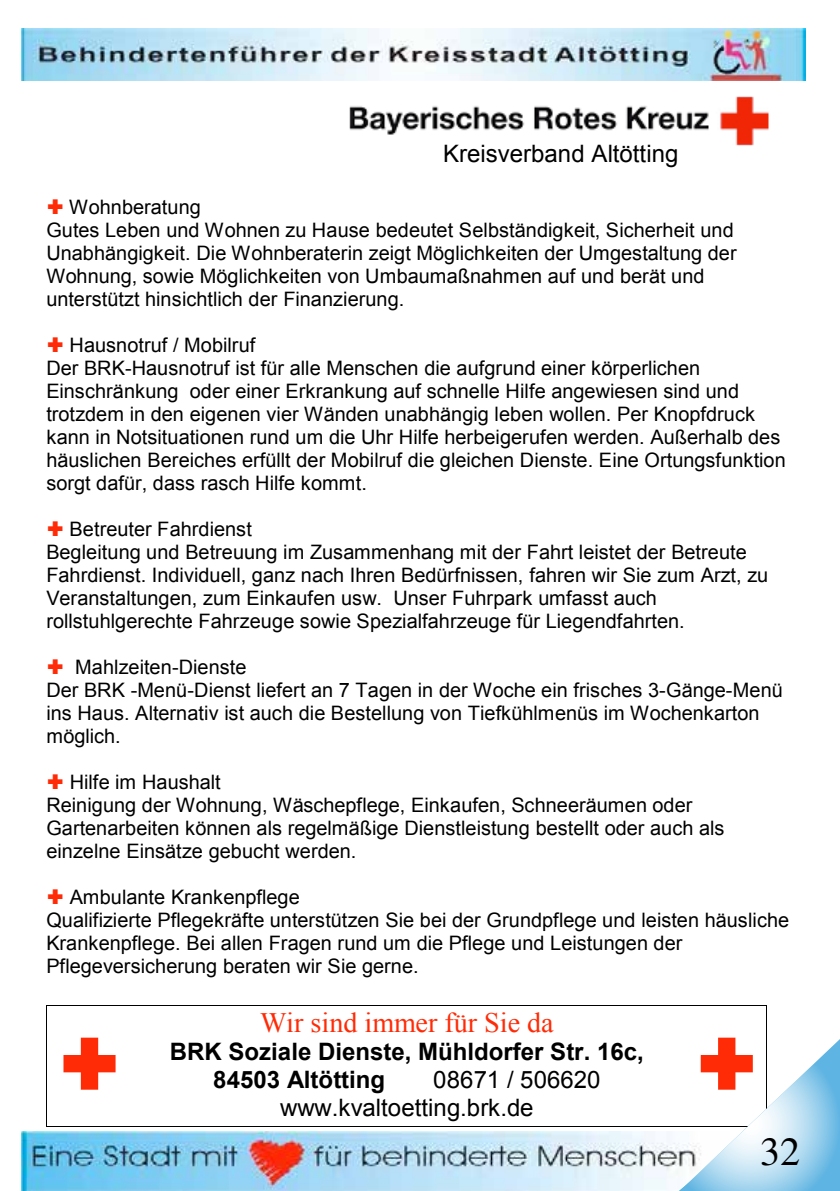
<style>
.page{position:relative;width:840px;height:1191px;background:#fff}
.page>*{position:absolute;margin:0;border:0;box-sizing:border-box;transform-origin:0 0}
.t1{font:40px "Times";color:#000}
.t2{font:28px "Times New Roman";color:#ff2b06}
.t3{font:24px/27.6px "Arial";letter-spacing:.005em;color:#000}
.t4{font:700 24px/27.6px "Arial";color:#000}
.t5{font:20px/23px "Arial";color:#000}
</style>
<div class="page">
<img style="left:21px;top:28px;width:783px;height:53px">
<img style="left:21px;top:1132px;width:640px;height:58px">
<img style="left:349px;top:96px;width:419px;height:50px">
<hr style="left:47px;top:1005px;width:82px;height:1px;background:#000">
<hr style="left:130px;top:1005px;width:553px;height:1px;background:#000">
<hr style="left:684px;top:1005px;width:82px;height:1px;background:#000">
<hr style="left:46px;top:1006px;width:1px;height:120px;background:#000">
<hr style="left:47px;top:1126px;width:82px;height:1px;background:#000">
<hr style="left:129px;top:1126px;width:554px;height:1px;background:#000">
<hr style="left:766px;top:1006px;width:1px;height:120px;background:#000">
<svg style="left:661px;top:1040px;width:178px;height:151px"></svg>
<p class="t3" style="left:443px;top:140px;width:237px">Kreisverband Altötting</p>
<p class="t5" style="left:46px;top:196px;width:691px;text-indent:23px">Wohnberatung<br>Gutes Leben und Wohnen zu Hause bedeutet Selbständigkeit, Sicherheit und Unabhängigkeit. Die Wohnberaterin zeigt Möglichkeiten der Umgestaltung der Wohnung, sowie Möglichkeiten von Umbaumaßnahmen auf und berät und unterstützt hinsichtlich der Finanzierung.</p>
<p class="t5" style="left:46px;top:333px;width:740px;text-indent:23px">Hausnotruf / Mobilruf<br>Der BRK-Hausnotruf ist für alle Menschen die aufgrund einer körperlichen Einschränkung oder einer Erkrankung auf schnelle Hilfe angewiesen sind und trotzdem in den eigenen vier Wänden unabhängig leben wollen. Per Knopfdruck kann in Notsituationen rund um die Uhr Hilfe herbeigerufen werden. Außerhalb des häuslichen Bereiches erfüllt der Mobilruf die gleichen Dienste. Eine Ortungsfunktion sorgt dafür, dass rasch Hilfe kommt.</p>
<p class="t5" style="left:46px;top:518px;width:723px;text-indent:23px">Betreuter Fahrdienst<br>Begleitung und Betreuung im Zusammenhang mit der Fahrt leistet der Betreute Fahrdienst. Individuell, ganz nach Ihren Bedürfnissen, fahren wir Sie zum Arzt, zu Veranstaltungen, zum Einkaufen usw. Unser Fuhrpark umfasst auch rollstuhlgerechte Fahrzeuge sowie Spezialfahrzeuge für Liegendfahrten.</p>
<p class="t5" style="left:46px;top:656px;width:737px;text-indent:29px">Mahlzeiten-Dienste<br>Der BRK -Menü-Dienst liefert an 7 Tagen in der Woche ein frisches 3-Gänge-Menü ins Haus. Alternativ ist auch die Bestellung von Tiefkühlmenüs im Wochenkarton möglich.</p>
<p class="t5" style="left:46px;top:771px;width:679px;text-indent:23px">Hilfe im Haushalt<br>Reinigung der Wohnung, Wäschepflege, Einkaufen, Schneeräumen oder Gartenarbeiten können als regelmäßige Dienstleistung bestellt oder auch als einzelne Einsätze gebucht werden.</p>
<p class="t5" style="left:46px;top:886px;width:744px;text-indent:23px">Ambulante Krankenpflege<br>Qualifizierte Pflegekräfte unterstützen Sie bei der Grundpflege und leisten häusliche Krankenpflege. Bei allen Fragen rund um die Pflege und Leistungen der Pflegeversicherung beraten wir Sie gerne.</p>
<h2 class="t2" style="left:260px;top:1003px;width:295px">Wir sind immer für Sie da</h2>
<p class="t4" style="left:213px;top:1039px;width:432px;text-indent:-43px">BRK Soziale Dienste, Mühldorfer Str. 16c,<br>84503 Altötting</p>
<p class="t3" style="left:280px;top:1066px;width:322px;text-indent:153px">08671 / 506620 www.kvaltoetting.brk.de</p>
<h1 class="t1" style="left:759px;top:1128px;width:41px">32</h1>
</div>
